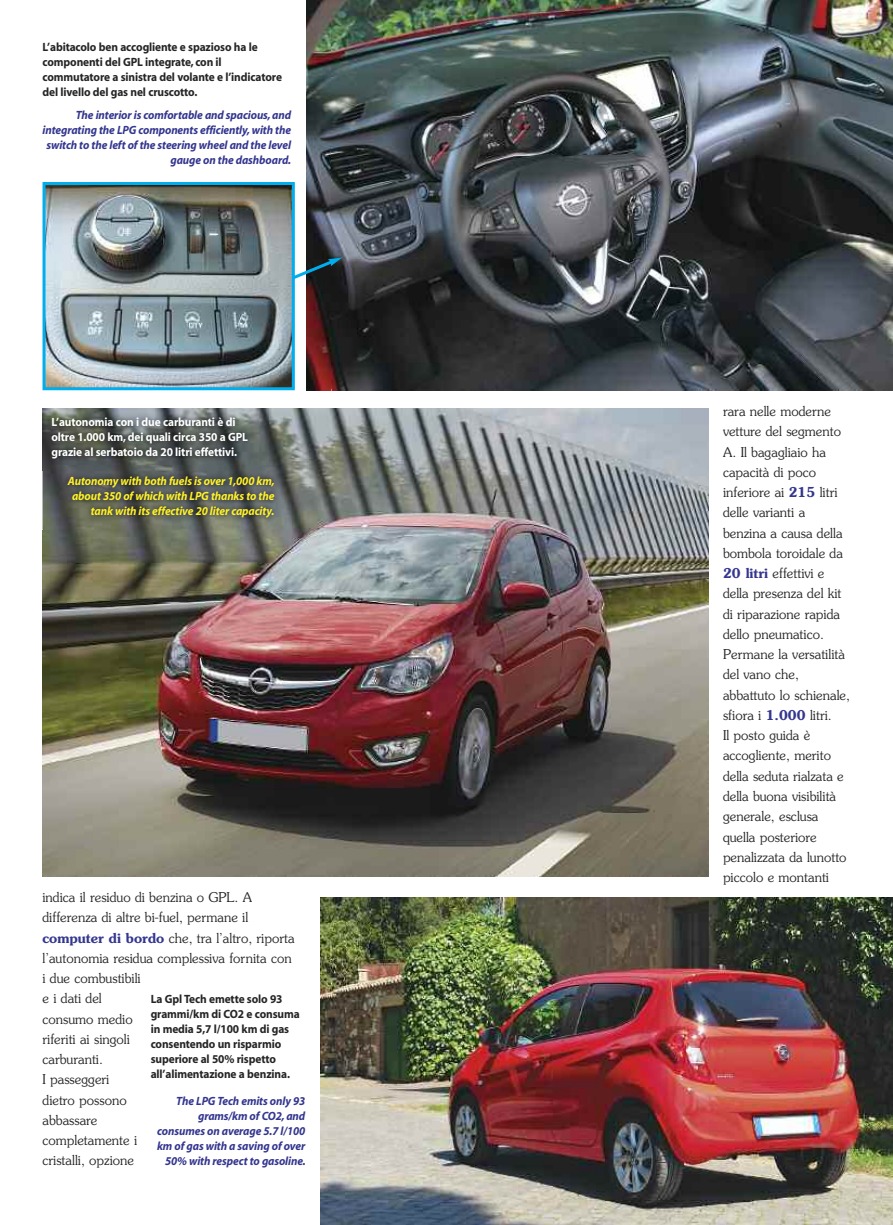
<style>
.page{position:relative;width:893px;height:1225px;background:#fff}
.page>*{position:absolute;margin:0;border:0;box-sizing:border-box;transform-origin:0 0}
.t1{font:300 13.5px/20.2px "Souvenir";color:#272627}
.t2{font:700 12px/15px "Myriad";letter-spacing:-.01em;color:#272627;scale:.95 1}
.t3{font:italic 700 12px/15px "Myriad";letter-spacing:-.01em;color:#34368f;text-align:right;scale:.95 1}
.t4{font:italic 700 12px/15px "Myriad";letter-spacing:-.01em;color:#fff12a;text-align:right;scale:.95 1}
.t5{font:700 12px/15px "Myriad";letter-spacing:-.01em;color:#fff;scale:.95 1}
.s1{font-weight:600;color:#34368f}
</style>
<div class="page">
<img style="left:43px;top:408px;width:665px;height:469px">
<img style="left:43px;top:408px;width:225px;height:57px">
<img style="left:42px;top:471px;width:1px;height:58px">
<img style="left:43px;top:465px;width:248px;height:64px">
<img style="left:306px;top:0;width:587px;height:391px">
<svg style="left:295px;top:257px;width:47px;height:36px"></svg>
<img style="left:47px;top:186px;width:244px;height:200px">
<div style="left:43px;top:182px;width:252px;height:208px;border:3px solid #00aded"></div>
<img style="left:320px;top:897px;width:573px;height:328px">
<p class="t2" style="left:43px;top:41px;width:254px">L’abitacolo ben accogliente e spazioso ha le componenti del GPL integrate,con il commutatore a sinistra del volante e l’indicatore del livello del gas nel cruscotto.</p>
<p class="t3" style="left:43px;top:109px;width:263px">The interior is comfortable and spacious,and integrating the LPG components efficiently,with the switch to the left of the steering wheel and the level gauge on the dashboard.</p>
<p class="t5" style="left:51px;top:415px;width:208px">L’autonomia con i due carburanti è di oltre 1.000 km,dei quali circa 350 a GPL grazie al serbatoio da 20 litri effettivi.</p>
<p class="t4" style="left:68px;top:474px;width:219px">Autonomy with both fuels is over 1,000 km, about 350 of which with LPG thanks to the tank with its effective 20 liter capacity.</p>
<p class="t1" style="left:43px;top:887px;width:254px">indica il residuo di benzina o GPL. A differenza di altre bi-fuel, permane il <span class="s1">computer di bordo</span> che, tra l’altro, riporta l’autonomia residua complessiva fornita con i due combustibili<br>e i dati del<br>consumo medio<br>riferiti ai singoli<br>carburanti.<br>I passeggeri<br>dietro possono<br>abbassare<br>completamente i<br>cristalli, opzione</p>
<p class="t2" style="left:151px;top:993px;width:158px">La Gpl Tech emette solo 93 grammi/km di CO2 e consuma in media 5,7 l/100 km di gas consentendo un risparmio superiore al 50% rispetto all’alimentazione a benzina.</p>
<p class="t3" style="left:157px;top:1095px;width:158px">The LPG Tech emits only 93 grams/km of CO2,and consumes on average 5.7 l/100 km of gas with a saving of over<br>50% with respect to gasoline.</p>
<p class="t1" style="left:723px;top:401px;width:128px">rara nelle moderne vetture del segmento<br>A. Il bagagliaio ha capacità di poco inferiore ai <span class="s1">215</span> litri delle varianti a benzina a causa della bombola toroidale da<br><span class="s1">20 litri</span> effettivi e della presenza del kit di riparazione rapida dello pneumatico.<br>Permane la versatilità del vano che, abbattuto lo schienale, sfiora i <span class="s1">1.000</span> litri.<br>Il posto guida è accogliente, merito della seduta rialzata e della buona visibilità generale, esclusa quella posteriore penalizzata da lunotto piccolo e montanti</p>
</div>
